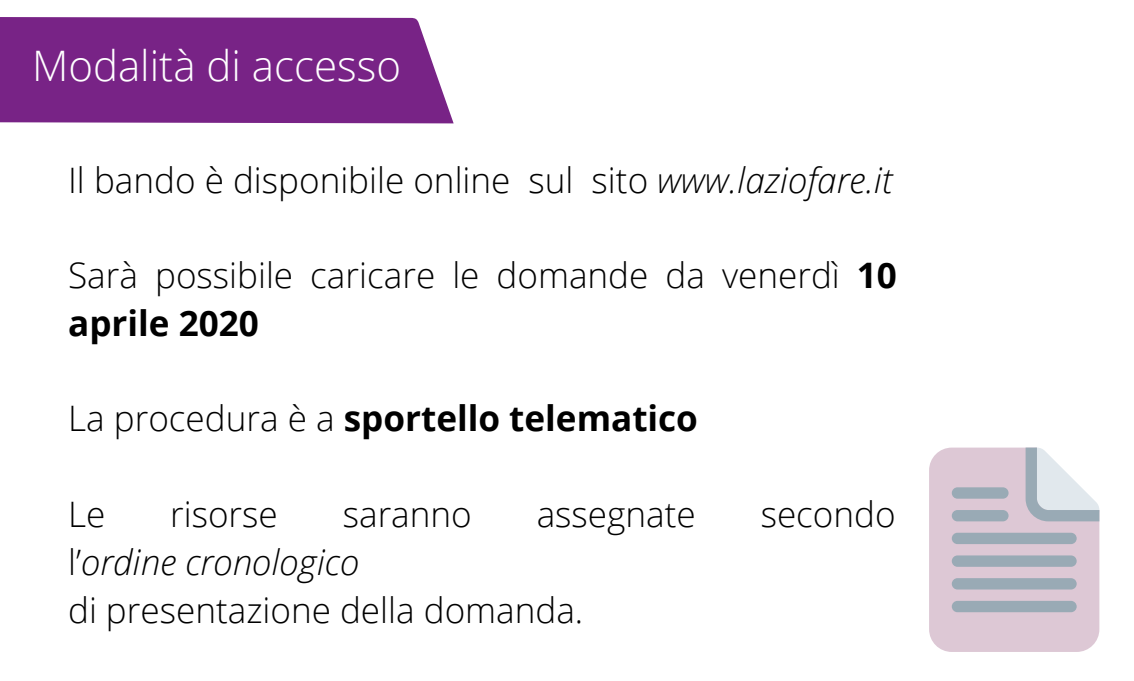
<style>
.page{position:relative;width:1134px;height:681px;background:#fff}
.page>*{position:absolute;margin:0;border:0;box-sizing:border-box;transform-origin:0 0}
.t1{font:300 42px "Open Sans";color:#fff}
.t2{font:300 35.2px/47.6px "Open Sans";color:#000}
.t3{font:700 35.2px "Open Sans";color:#000}
.s1{font-style:italic}
.s2{font-weight:700}
.s3{font-weight:300}
</style>
<div class="page">
<div style="left:0;top:17px;width:454px;height:107px;background:#782386"></div>
<div style="left:929px;top:448px;width:170px;height:204px;background:#ddc8d5"></div>
<svg style="left:952px;top:448px;width:147px;height:164px;background:#c8c4ce"></svg>
<p class="t1" style="left:32px;top:36px;width:370px">Modalità di accesso</p>
<p class="t2" style="left:68px;top:155px;width:826px">Il bando è disponibile online sul sito <span class="s1">www.laziofare.it</span></p>
<p class="t2" style="left:68px;top:251px;width:830px">Sarà possibile caricare le domande da venerdì <span class="s2">10 aprile 2020</span></p>
<p class="t3" style="left:68px;top:394px;width:631px"><span class="s3">La procedura è a</span> sportello telematico</p>
<p class="t2" style="left:68px;top:490px;width:39px">Le</p>
<p class="t2" style="left:170px;top:490px;width:109px">risorse</p>
<p class="t2" style="left:343px;top:490px;width:131px">saranno</p>
<p class="t2" style="left:537px;top:490px;width:161px">assegnate</p>
<p class="t2" style="left:761px;top:490px;width:136px">secondo</p>
<p class="t2" style="left:68px;top:537px;width:517px">l’<span class="s1">ordine cronologico<br></span>di presentazione della domanda.</p>
</div>
